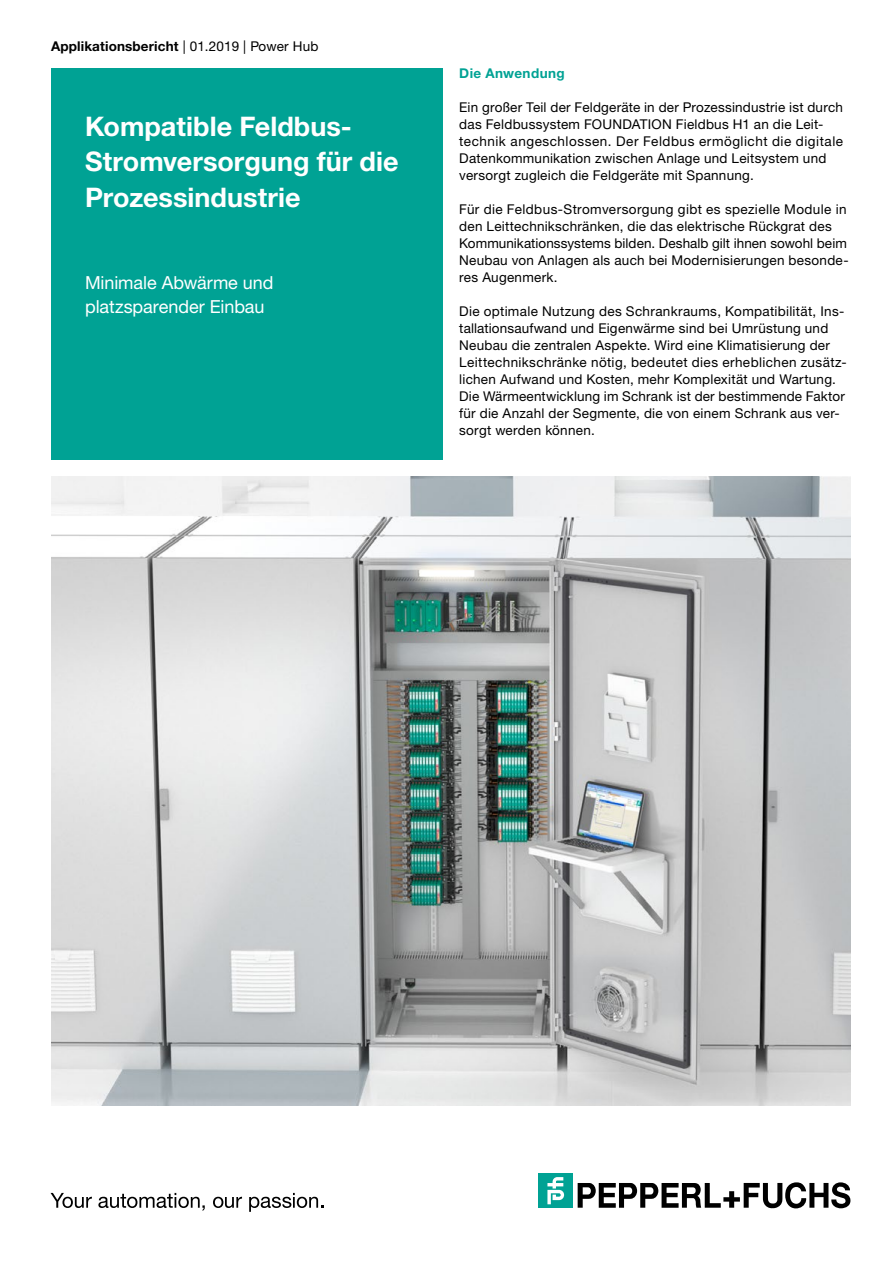
<style>
.page{position:relative;width:893px;height:1263px;background:#fff}
.page>*{position:absolute;margin:0;border:0;box-sizing:border-box;transform-origin:0 0}
.t1{font:700 27px/35.2px "Helvetica Neue LTW1 G";color:#fff}
.t2{font:18px/24.3px "Helvetica Neue LTW1 G";letter-spacing:-.005em;color:#fff}
.t3{font:13.5px/17px "Helvetica Neue LTW1 G";letter-spacing:.02em;color:#000}
.t4{font:700 13.5px "Helvetica Neue LTW1 G";letter-spacing:.01em;color:#000}
.t5{font:700 13.5px "Helvetica Neue LTW1 G";letter-spacing:.03em;color:#00a294}
.s1{font-weight:400}
</style>
<div class="page">
<div style="left:51px;top:68px;width:391px;height:391px;background:#00a294"></div>
<img style="left:51px;top:476px;width:799px;height:630px">
<svg style="left:51px;top:1193px;width:41px;height:15px"></svg>
<svg style="left:98px;top:1193px;width:107px;height:18px"></svg>
<svg style="left:213px;top:1197px;width:29px;height:11px"></svg>
<svg style="left:249px;top:1193px;width:74px;height:19px"></svg>
<svg style="left:578px;top:1182px;width:273px;height:26px"></svg>
<div style="left:539px;top:1174px;width:34px;height:34px;background:#00a294"></div>
<svg style="left:547px;top:1177px;width:17px;height:27px"></svg>
<p class="t4" style="left:51px;top:38px;width:269px">Applikationsbericht <span class="s1">| 01.2019 | Power Hub</span></p>
<h1 class="t1" style="left:85px;top:109px;width:315px">Kompatible Feldbus-<br>Stromversorgung für die<br>Prozessindustrie</h1>
<h2 class="t2" style="left:85px;top:270px;width:190px">Minimale Abwärme und platzsparender Einbau</h2>
<p class="t5" style="left:459px;top:65px;width:107px">Die Anwendung</p>
<p class="t3" style="left:459px;top:98px;width:385px">Ein großer Teil der Feldgeräte in der Prozessindustrie ist durch das Feldbussystem FOUNDATION Fieldbus H1 an die Leit&shy;technik angeschlossen. Der Feldbus ermöglicht die digitale Datenkommunikation zwischen Anlage und Leitsystem und versorgt zugleich die Feldgeräte mit Spannung.</p>
<p class="t3" style="left:459px;top:200px;width:391px">Für die Feldbus-Stromversorgung gibt es spezielle Module in den Leittechnikschränken, die das elektrische Rückgrat des Kommunikationssystems bilden. Deshalb gilt ihnen sowohl beim Neubau von Anlagen als auch bei Modernisierungen besonde&shy;res Augenmerk.</p>
<p class="t3" style="left:459px;top:302px;width:389px">Die optimale Nutzung des Schrankraums, Kompatibilität, Ins&shy;tallationsaufwand und Eigenwärme sind bei Umrüstung und Neubau die zentralen Aspekte. Wird eine Klimatisierung der Leittechnikschränke nötig, bedeutet dies erheblichen zusätz&shy;lichen Aufwand und Kosten, mehr Komplexität und Wartung.<br>Die Wärmeentwicklung im Schrank ist der bestimmende Faktor für die Anzahl der Segmente, die von einem Schrank aus ver&shy;sorgt werden können.</p>
</div>
